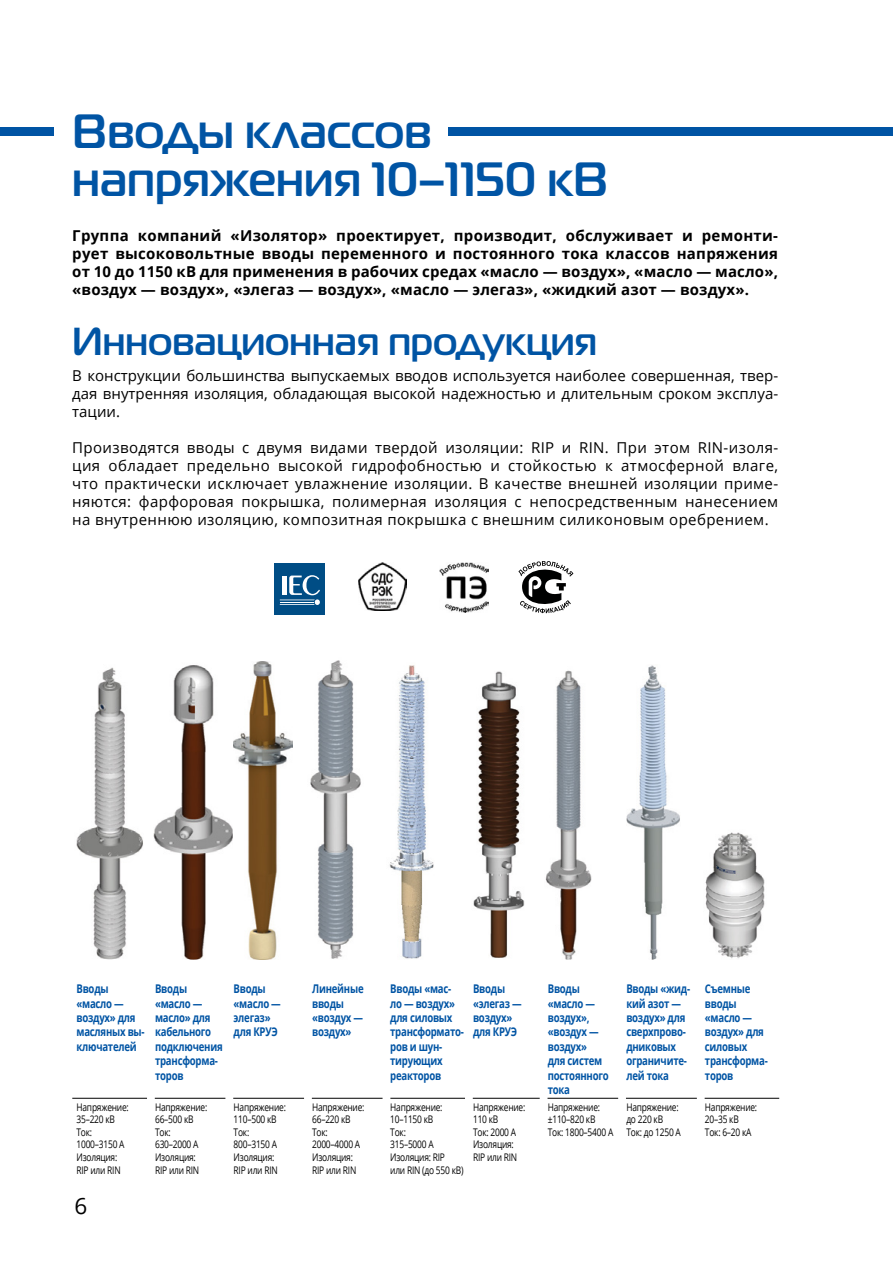
<style>
.page{position:relative;width:893px;height:1263px;background:#fff}
.page>*{position:absolute;margin:0;border:0;box-sizing:border-box;transform-origin:0 0}
.t1{font:500 48px/48px "Magistral";color:#0054a4}
.t2{font:500 39px "Magistral";color:#0054a4}
.t3{font:22.5px "Open Sans";color:#000}
.t4{font:15px/18px "Open Sans";letter-spacing:.01em;color:#000;text-align:justify}
.t5{font:700 15px/18px "Open Sans";letter-spacing:.01em;color:#000;text-align:justify}
.t6{font:700 12px/14.4px "Open Sans";letter-spacing:-.025em;color:#0054a4;scale:.8 1}
.t7{font:10.5px/12.6px "Open Sans";letter-spacing:-.025em;color:#000;scale:.8 1}
</style>
<div class="page">
<hr style="left:72px;top:1098px;width:75px;height:1px;background:#000">
<hr style="left:155px;top:1098px;width:71px;height:1px;background:#000">
<hr style="left:233px;top:1098px;width:71px;height:1px;background:#000">
<hr style="left:312px;top:1098px;width:71px;height:1px;background:#000">
<hr style="left:390px;top:1098px;width:75px;height:1px;background:#000">
<hr style="left:473px;top:1098px;width:67px;height:1px;background:#000">
<hr style="left:547px;top:1098px;width:71px;height:1px;background:#000">
<hr style="left:626px;top:1098px;width:71px;height:1px;background:#000">
<hr style="left:704px;top:1098px;width:75px;height:1px;background:#000">
<img style="left:153px;top:662px;width:139px;height:297px">
<img style="left:76px;top:667px;width:67px;height:292px">
<img style="left:310px;top:660px;width:51px;height:299px">
<img style="left:389px;top:665px;width:45px;height:294px">
<img style="left:473px;top:671px;width:52px;height:287px">
<img style="left:545px;top:670px;width:47px;height:289px">
<img style="left:626px;top:665px;width:54px;height:294px">
<img style="left:705px;top:832px;width:60px;height:127px">
<div style="left:275px;top:564px;width:50px;height:51px;background:#004d85"></div>
<svg style="left:280px;top:575px;width:40px;height:30px"></svg>
<svg style="left:518px;top:561px;width:55px;height:52px"></svg>
<img style="left:358px;top:563px;width:48px;height:47px">
<img style="left:440px;top:562px;width:48px;height:50px">
<div style="left:0;top:128px;width:893px;height:8px;background:#0054a4"></div>
<div style="left:54px;top:119px;width:394px;height:43px;background:#fff"></div>
<h1 class="t1" style="left:72px;top:108px;width:537px">Вводы классов напряжения 10–1150 кВ</h1>
<p class="t5" style="left:72px;top:226px;width:707px">Группа компаний «Изолятор» проектирует, производит, обслуживает и ремонти&shy;рует высоковольтные вводы переменного и постоянного тока классов напряжения от 10 до 1150 кВ для применения в рабочих средах «масло — воздух», «масло — масло», «воздух — воздух», «элегаз — воздух», «масло — элегаз», «жидкий азот — воздух».</p>
<h2 class="t2" style="left:72px;top:317px;width:526px">Инновационная продукция</h2>
<p class="t4" style="left:72px;top:366px;width:707px">В конструкции большинства выпускаемых вводов используется наиболее совершенная, твер&shy;дая внутренняя изоляция, обладающая высокой надежностью и длительным сроком эксплуа&shy;тации.</p>
<p class="t4" style="left:72px;top:438px;width:707px">Производятся вводы с двумя видами твердой изоляции: RIP и RIN. При этом RIN-изоля&shy;ция обладает предельно высокой гидрофобностью и стойкостью к атмосферной влаге, что практически исключает увлажнение изоляции. В качестве внешней изоляции приме&shy;няются: фарфоровая покрышка, полимерная изоляция с непосредственным нанесением на внутреннюю изоляцию, композитная покрышка с внешним силиконовым оребрением.</p>
<p class="t6" style="left:77px;top:981px;width:87px">Вводы «масло — воздух» для масляных вы&shy;ключателей</p>
<p class="t6" style="left:155px;top:981px;width:86px">Вводы «масло — масло» для кабельного подключения трансформа&shy;торов</p>
<p class="t6" style="left:234px;top:981px;width:61px">Вводы «масло — элегаз» для КРУЭ</p>
<p class="t6" style="left:312px;top:981px;width:66px">Линейные вводы «воздух — воздух»</p>
<p class="t6" style="left:390px;top:981px;width:94px">Вводы «мас&shy;ло — воздух» для силовых трансформато&shy;ров и шун&shy;тирующих реакторов</p>
<p class="t6" style="left:473px;top:981px;width:62px">Вводы «элегаз — воздух» для КРУЭ</p>
<p class="t6" style="left:548px;top:981px;width:78px">Вводы «масло — воздух», «воздух — воздух»<br>для систем постоянного тока</p>
<p class="t6" style="left:626px;top:981px;width:81px">Вводы «жид&shy;кий азот — воздух» для сверхпрово&shy;дниковых ограничите&shy;лей тока</p>
<p class="t6" style="left:705px;top:981px;width:80px">Съемные вводы «масло — воздух» для силовых трансформа&shy;торов</p>
<p class="t7" style="left:77px;top:1100px;width:67px">Напряжение:<br>35–220 кB<br>Toк:<br>1000–3150 A<br>Изоляция:<br>RIP или RIN</p>
<p class="t7" style="left:155px;top:1100px;width:67px">Напряжение:<br>66–500 кВ<br>Toк:<br>630–2000 А<br>Изоляция:<br>RIP или RIN</p>
<p class="t7" style="left:234px;top:1100px;width:67px">Напряжение:<br>110–500 кВ<br>Toк:<br>800–3150 A<br>Изоляция:<br>RIP или RIN</p>
<p class="t7" style="left:312px;top:1100px;width:67px">Напряжение:<br>66–220 кB<br>Toк:<br>2000–4000 A<br>Изоляция:<br>RIP или RIN</p>
<p class="t7" style="left:390px;top:1100px;width:93px">Напряжение:<br>10–1150 кB<br>Toк:<br>315–5000 A<br>Изоляция: RIP<br>или RIN (до 550 кВ)</p>
<p class="t7" style="left:473px;top:1100px;width:67px">Напряжение:<br>110 кВ<br>Ток: 2000 А<br>Изоляция:<br>RIP или RIN</p>
<p class="t7" style="left:548px;top:1100px;width:83px">Напряжение: ±110–820 кВ<br>Ток: 1800–5400 А</p>
<p class="t7" style="left:626px;top:1100px;width:70px">Напряжение: до 220 кB<br>Ток: до 1250 A</p>
<p class="t7" style="left:705px;top:1100px;width:67px">Напряжение:<br>20–35 кB<br>Ток: 6–20 кA</p>
<h3 class="t3" style="left:74px;top:1191px;width:14px">6</h3>
</div>
